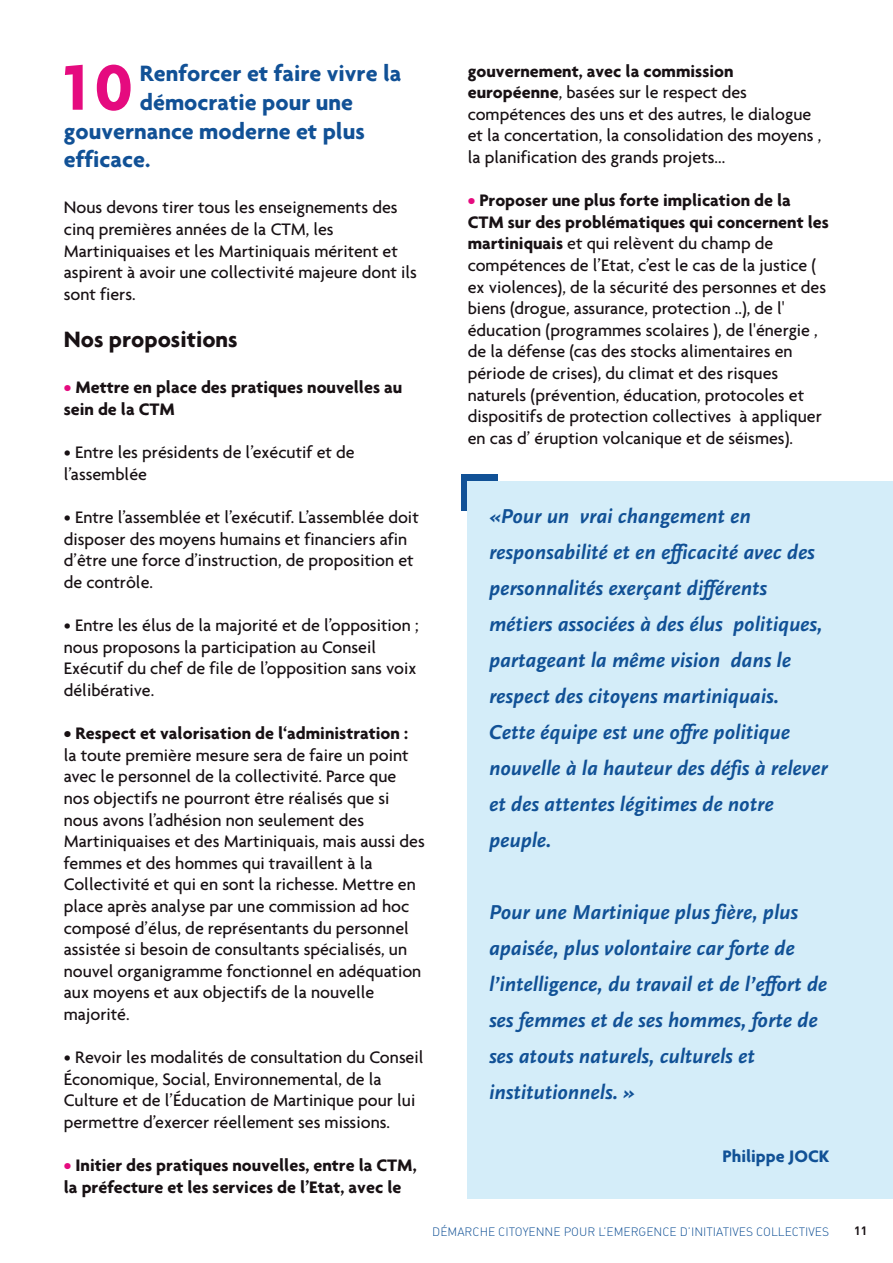
<style>
.page{position:relative;width:893px;height:1263px;background:#fff}
.page>*{position:absolute;margin:0;border:0;box-sizing:border-box;transform-origin:0 0}
.t1{font:700 69.15px "Agenda";color:#e50b7f}
.t2{font:700 24px "Agenda";color:#115196}
.t3{font:700 24px "Agenda";color:#181114}
.t4{font:21px/36px "Scala Sans BI";color:#115196}
.t5{font:500 18px/21.6px "Agenda";color:#181114}
.t6{font:700 18px/21.6px "Agenda";color:#181114}
.t7{font:700 18px "Agenda";color:#115196}
.t8{font:12px "DIN Light Alternate";color:#115196}
.t9{font:700 12px "DIN";color:#181114}
.s1{color:#e50b7f}
.s2{font-weight:700}
.s3{font-weight:700;color:#e50b7f}
</style>
<div class="page">
<div style="left:462px;top:474px;width:36px;height:37px;background:linear-gradient(to right,#115196,#115196)"></div>
<div style="left:468px;top:482px;width:425px;height:717px;background:#d4edf9"></div>
<h1 class="t1" style="left:64px;top:45px;width:71px">10</h1>
<h2 class="t2" style="left:140px;top:59px;width:263px">Renforcer et faire vivre la</h2>
<h2 class="t2" style="left:140px;top:87px;width:215px">démocratie pour une</h2>
<h2 class="t2" style="left:64px;top:116px;width:303px">gouvernance moderne et plus</h2>
<h2 class="t2" style="left:64px;top:145px;width:88px">efficace.</h2>
<p class="t5" style="left:64px;top:196px;width:355px">Nous devons tirer tous les enseignements des cinq premières années de la CTM, les Martiniquaises et les Martiniquais méritent et aspirent à avoir une collectivité majeure dont ils sont fiers.</p>
<h2 class="t3" style="left:64px;top:325px;width:175px">Nos propositions</h2>
<p class="t6" style="left:64px;top:376px;width:340px"><span class="s1">•</span> Mettre en place des pratiques nouvelles au sein de la CTM</p>
<p class="t5" style="left:64px;top:441px;width:292px">• Entre les présidents de l’exécutif et de l’assemblée</p>
<p class="t5" style="left:64px;top:506px;width:357px">• Entre l’assemblée et l’exécutif. L’assemblée doit disposer des moyens humains et financiers afin d’être une force d’instruction, de proposition et de contrôle.</p>
<p class="t5" style="left:64px;top:614px;width:356px">• Entre les élus de la majorité et de l’opposition ; nous proposons la participation au Conseil Exécutif du chef de file de l’opposition sans voix délibérative.</p>
<p class="t6" style="left:64px;top:722px;width:346px">• Respect et valorisation de l‘administration :</p>
<p class="t5" style="left:64px;top:744px;width:363px">la toute première mesure sera de faire un point avec le personnel de la collectivité. Parce que nos objectifs ne pourront être réalisés que si nous avons l’adhésion non seulement des Martiniquaises et des Martiniquais, mais aussi des femmes et des hommes qui travaillent à la Collectivité et qui en sont la richesse. Mettre en place après analyse par une commission ad hoc composé d’élus, de représentants du personnel assistée si besoin de consultants spécialisés, un nouvel organigramme fonctionnel en adéquation aux moyens et aux objectifs de la nouvelle majorité.</p>
<p class="t5" style="left:64px;top:1046px;width:361px">• Revoir les modalités de consultation du Conseil Économique, Social, Environnemental, de la Culture et de l’Éducation de Martinique pour lui permettre d’exercer réellement ses missions.</p>
<p class="t6" style="left:64px;top:1154px;width:354px"><span class="s1">•</span> Initier des pratiques nouvelles, entre la CTM, la préfecture et les services de l’Etat, avec le</p>
<p class="t5" style="left:468px;top:60px;width:355px"><span class="s2">gouvernement, avec la commission européenne</span>, basées sur le respect des compétences des uns et des autres, le dialogue et la concertation, la consolidation des moyens , la planification des grands projets...</p>
<p class="t5" style="left:468px;top:189px;width:363px"><span class="s3">•</span> <span class="s2">Proposer une plus forte implication de la CTM sur des problématiques qui concernent les martiniquais</span> et qui relèvent du champ de compétences de l’Etat, c’est le cas de la justice ( ex violences), de la sécurité des personnes et des biens (drogue, assurance, protection ..), de l' éducation (programmes scolaires ), de l'énergie , de la défense (cas des stocks alimentaires en période de crises), du climat et des risques naturels (prévention, éducation, protocoles et dispositifs de protection collectives à appliquer en cas d’ éruption volcanique et de séismes).</p>
<p class="t4" style="left:489px;top:499px;width:340px">«Pour un vrai changement en responsabilité et en efficacité avec des personnalités exerçant différents métiers associées à des élus politiques, partageant la même vision dans le respect des citoyens martiniquais.<br>Cette équipe est une offre politique nouvelle à la hauteur des défis à relever et des attentes légitimes de notre peuple.</p>
<p class="t4" style="left:489px;top:895px;width:340px">Pour une Martinique plus fière, plus apaisée, plus volontaire car forte de l’intelligence, du travail et de l’effort de ses femmes et de ses hommes, forte de ses atouts naturels, culturels et institutionnels. »</p>
<p class="t7" style="left:723px;top:1145px;width:108px">Philippe JOCK</p>
<p class="t8" style="left:432px;top:1225px;width:398px">DÉMARCHE CITOYENNE POUR L’EMERGENCE D’INITIATIVES COLLECTIVES</p>
<p class="t9" style="left:854px;top:1224px;width:15px">11</p>
</div>
